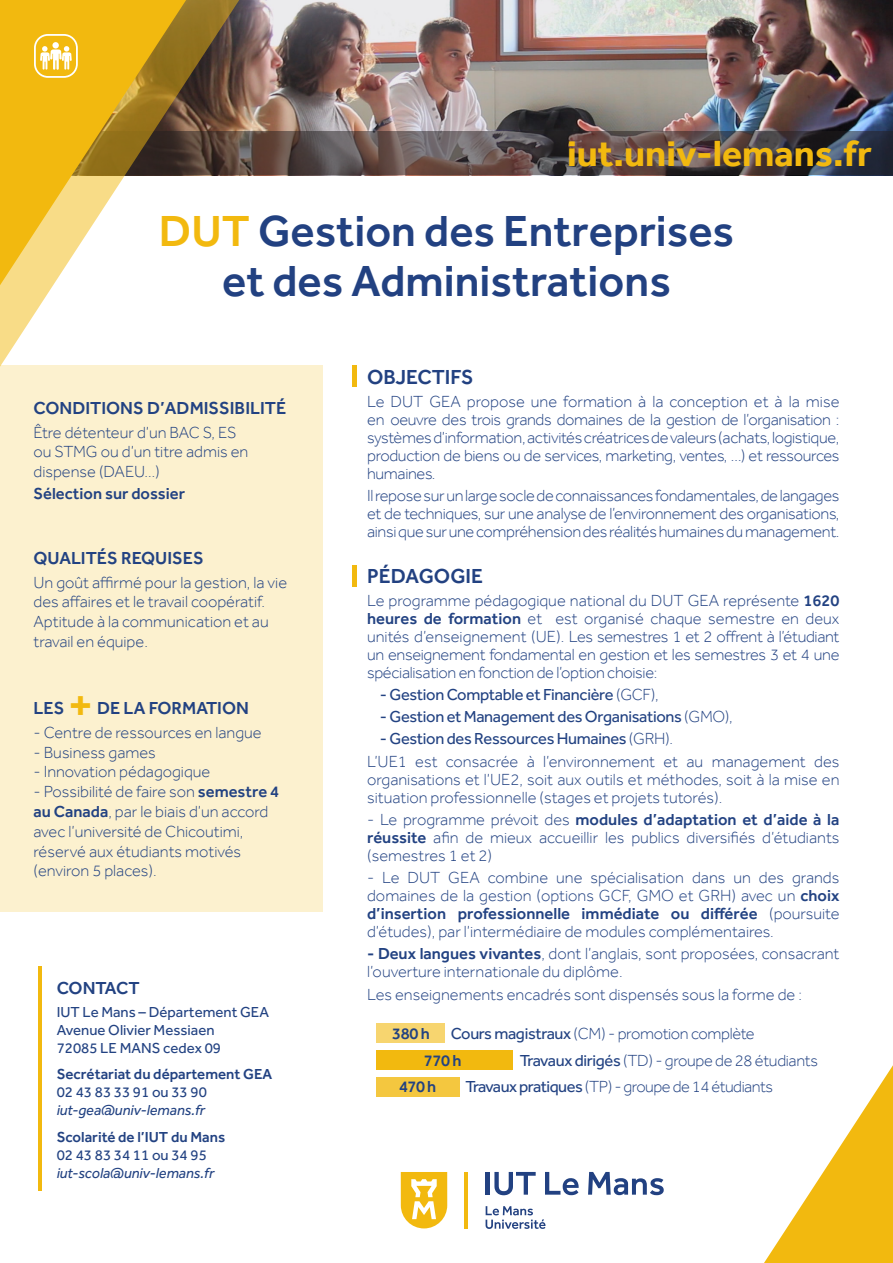
<style>
.page{position:relative;width:893px;height:1263px;background:#fff}
.page>*{position:absolute;margin:0;border:0;box-sizing:border-box;transform-origin:0 0}
.t1{font:500 48px "Effra";color:#f2b90f}
.t2{font:500 45px "Effra";color:#224181}
.t3{font:700 37.5px "Effra";color:#f2b90f}
.t4{font:500 21px "Effra";color:#224181}
.t5{font:500 18px "Effra";color:#224282}
.t6{font:300 16.5px/18px "Effra";color:#224282;text-align:justify}
.t7{font:16.5px "Effra";letter-spacing:-.02em;color:#224282}
.t8{font:300 16.5px "Effra";letter-spacing:-.02em;color:#224282}
.t9{font:300 16.5px "Effra";letter-spacing:-.03em;color:#224282}
.t10{font:500 16.5px "Effra";color:#224282}
.t11{font:15px "Effra";color:#224282}
.t12{font:500 15px "Effra";color:#224282}
.t13{font:italic 15px "Effra";color:#224282}
.s1{color:#f2b90f}
.s2{font-weight:500}
.s3{font-weight:300}
.s4{font-weight:400}
</style>
<div class="page">
<img style="left:281px;top:0;width:612px;height:131px">
<div style="left:0;top:366px;width:323px;height:546px;background:#fcf1cf"></div>
<svg style="left:764px;top:1065px;width:129px;height:198px"></svg>
<hr style="left:486px;top:1172px;width:4px;height:23px;background:#224181">
<svg style="left:494px;top:1172px;width:42px;height:23px"></svg>
<svg style="left:545px;top:1172px;width:34px;height:23px"></svg>
<svg style="left:588px;top:1172px;width:76px;height:23px"></svg>
<hr style="left:464px;top:1172px;width:3px;height:56px;background:#f2b90f">
<svg style="left:401px;top:1172px;width:46px;height:56px"></svg>
<svg style="left:486px;top:1206px;width:59px;height:23px"></svg>
<hr style="left:352px;top:366px;width:4px;height:21px;background:#f2b90f">
<hr style="left:38px;top:966px;width:4px;height:224px;background:#f2b90f">
<svg style="left:281px;top:131px;width:612px;height:44px;background:#554a4c"></svg>
<svg style="left:0;top:0;width:281px;height:367px"></svg>
<svg style="left:0;top:0;width:186px;height:285px"></svg>
<div style="left:35px;top:35px;width:42px;height:42px;background:#f2b90f;border-radius:13px"></div>
<div style="left:34px;top:34px;width:44px;height:44px;border:2px solid #fff;border-radius:13px"></div>
<div style="left:52px;top:42px;width:7px;height:7px;background:#fff;border-radius:50%"></div>
<svg style="left:40px;top:46px;width:32px;height:24px"></svg>
<hr style="left:352px;top:565px;width:4px;height:21px;background:#f2b90f">
<div style="left:376px;top:1077px;width:83px;height:19px;background:#f4c73f"></div>
<div style="left:376px;top:1050px;width:136px;height:20px;background:#f2b90f"></div>
<div style="left:376px;top:1023px;width:68px;height:20px;background:#f7d56f"></div>
<p class="t3" style="left:567px;top:131px;width:306px">iut.univ-lemans.fr</p>
<p class="t2" style="left:159px;top:205px;width:577px"><span class="s1">DUT</span> Gestion des Entreprises</p>
<p class="t2" style="left:222px;top:254px;width:450px">et des Administrations</p>
<p class="t5" style="left:34px;top:397px;width:254px">CONDITIONS D’ADMISSIBILITÉ</p>
<p class="t6" style="left:34px;top:422px;width:216px;line-height:19.8px;text-align:left">Être détenteur d’un BAC S, ES ou STMG ou d’un titre admis en dispense (DAEU…)</p>
<p class="t10" style="left:34px;top:483px;width:153px">Sélection sur dossier</p>
<p class="t5" style="left:34px;top:547px;width:172px">QUALITÉS REQUISES</p>
<p class="t6" style="left:34px;top:572px;width:255px;line-height:19.8px">Un goût affirmé pour la gestion, la vie des affaires et le travail coopératif.</p>
<p class="t6" style="left:34px;top:612px;width:237px;line-height:19.8px">Aptitude à la communication et au travail en équipe.</p>
<p class="t5" style="left:34px;top:697px;width:32px">LES</p>
<p class="t1" style="left:68px;top:676px;width:28px">+</p>
<p class="t5" style="left:97px;top:697px;width:153px">DE LA FORMATION</p>
<p class="t6" style="left:34px;top:723px;width:230px">- Centre de ressources en langue</p>
<p class="t6" style="left:34px;top:743px;width:124px">- Business games</p>
<p class="t6" style="left:34px;top:763px;width:178px">- Innovation pédagogique</p>
<p class="t6" style="left:34px;top:781px;width:247px;line-height:19.8px;text-align:left">- Possibilité de faire son <span class="s2">semestre 4 au Canada</span>, par le biais d’un accord avec l’université de Chicoutimi, réservé aux étudiants motivés (environ 5 places).</p>
<p class="t5" style="left:57px;top:978px;width:84px">CONTACT</p>
<p class="t11" style="left:57px;top:1003px;width:214px">IUT Le Mans – Département GEA</p>
<p class="t11" style="left:57px;top:1021px;width:159px">Avenue Olivier Messiaen</p>
<p class="t11" style="left:57px;top:1039px;width:166px">72085 LE MANS cedex 09</p>
<p class="t12" style="left:57px;top:1065px;width:217px">Secrétariat du département GEA</p>
<p class="t11" style="left:57px;top:1083px;width:152px">02 43 83 33 91 ou 33 90</p>
<p class="t13" style="left:57px;top:1101px;width:150px">iut-gea@univ-lemans.fr</p>
<p class="t12" style="left:57px;top:1128px;width:170px">Scolarité de l’IUT du Mans</p>
<p class="t11" style="left:57px;top:1146px;width:152px">02 43 83 34 11 ou 34 95</p>
<p class="t13" style="left:57px;top:1164px;width:159px">iut-scola@univ-lemans.fr</p>
<p class="t4" style="left:367px;top:365px;width:108px">OBJECTIFS</p>
<p class="t6" style="left:367px;top:392px;width:474px">Le DUT GEA propose une formation à la conception et à la mise en oeuvre des trois grands domaines de la gestion de l’organisation : systèmes d’information, activités créatrices de valeurs (achats, logistique, production de biens ou de services, marketing, ventes, …) et ressources humaines.</p>
<p class="t6" style="left:367px;top:486px;width:474px">Il repose sur un large socle de connaissances fondamentales, de langages et de techniques, sur une analyse de l’environnement des organisations, ainsi que sur une compréhension des réalités humaines du management.</p>
<p class="t4" style="left:367px;top:564px;width:117px">PÉDAGOGIE</p>
<p class="t6" style="left:367px;top:591px;width:474px">Le programme pédagogique national du DUT GEA représente <span class="s2">1620 heures de formation</span> et est organisé chaque semestre en deux unités d’enseignement (UE). Les semestres 1 et 2 offrent à l’étudiant un enseignement fondamental en gestion et les semestres 3 et 4 une spécialisation en fonction de l’option choisie:</p>
<p class="t7" style="left:380px;top:685px;width:280px">- Gestion Comptable et Financière <span class="s3">(GCF),</span></p>
<p class="t7" style="left:380px;top:707px;width:354px">- Gestion et Management des Organisations <span class="s3">(GMO),</span></p>
<p class="t7" style="left:380px;top:729px;width:295px">- Gestion des Ressources Humaines <span class="s3">(GRH).</span></p>
<p class="t6" style="left:367px;top:752px;width:474px">L’UE1 est consacrée à l’environnement et au management des organisations et l’UE2, soit aux outils et méthodes, soit à la mise en situation professionnelle (stages et projets tutorés).</p>
<p class="t6" style="left:367px;top:810px;width:474px">- Le programme prévoit des <span class="s2">modules d’adaptation et d’aide à la réussite</span> afin de mieux accueillir les publics diversifiés d’étudiants (semestres 1 et 2)</p>
<p class="t6" style="left:367px;top:868px;width:474px">- Le DUT GEA combine une spécialisation dans un des grands domaines de la gestion (options GCF, GMO et GRH) avec un <span class="s2">choix d’insertion professionnelle immédiate ou différée</span> (poursuite d’études), par l’intermédiaire de modules complémentaires.</p>
<p class="t6" style="left:367px;top:945px;width:474px"><span class="s2">- Deux langues vivantes</span>, dont l’anglais, sont proposées, consacrant l’ouverture internationale du diplôme.</p>
<p class="t6" style="left:367px;top:985px;width:436px">Les enseignements encadrés sont dispensés sous la forme de :</p>
<p class="t10" style="left:392px;top:1024px;width:39px">380 h</p>
<p class="t8" style="left:451px;top:1024px;width:305px"><span class="s4">Cours magistraux</span> (CM) - promotion complète</p>
<p class="t10" style="left:424px;top:1050px;width:39px">770 h</p>
<p class="t8" style="left:520px;top:1050px;width:300px"><span class="s4">Travaux dirigés</span> (TD) - groupe de 28 étudiants</p>
<p class="t10" style="left:399px;top:1077px;width:39px">470 h</p>
<p class="t9" style="left:466px;top:1077px;width:309px"><span class="s4">Travaux pratiques</span> (TP) - groupe de 14 étudiants</p>
</div>
